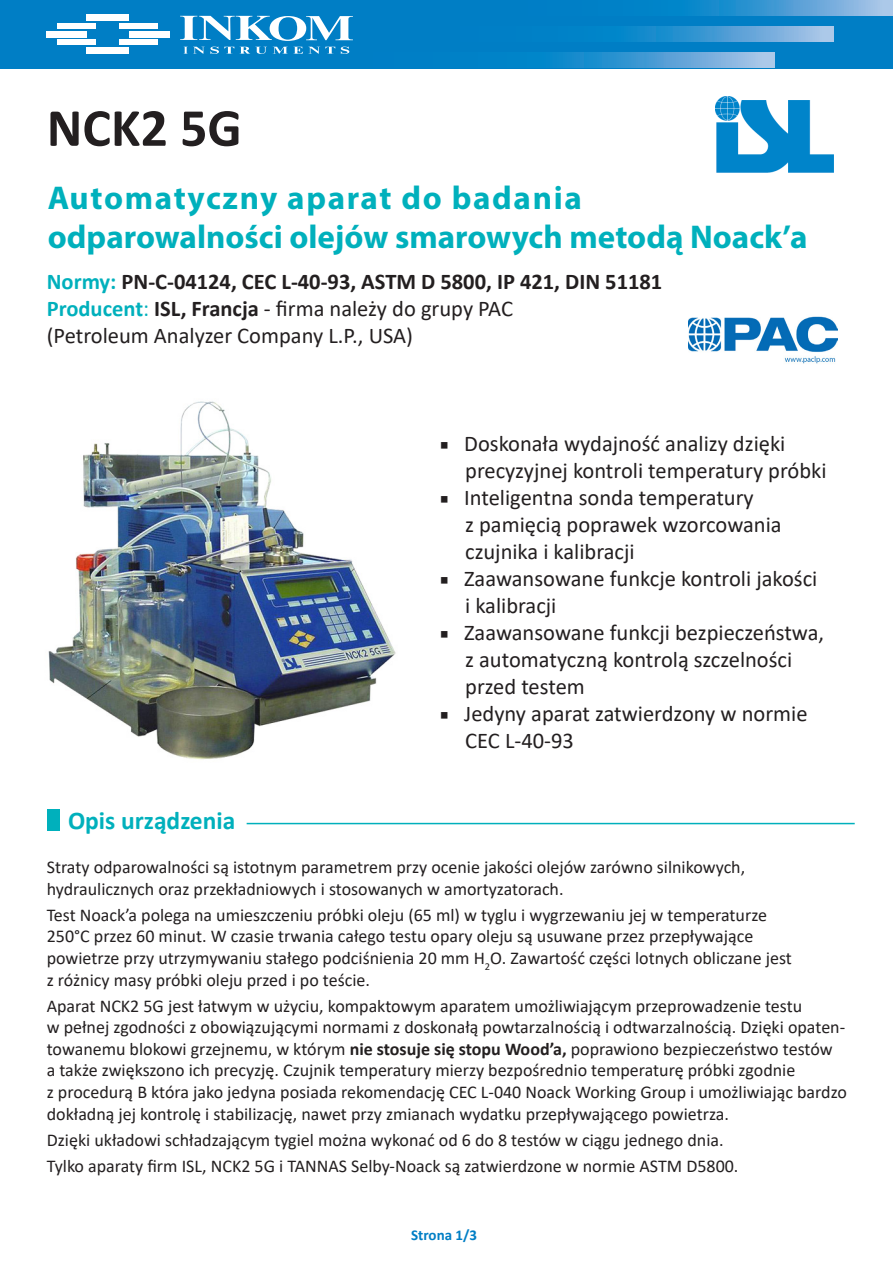
<style>
.page{position:relative;width:893px;height:1263px;background:#fff}
.page>*{position:absolute;margin:0;border:0;box-sizing:border-box;transform-origin:0 0}
.t1{font:700 54px "Calibri";color:#231f20}
.t2{font:700 33px/39.6px "Myriad Pro";color:#00b0bc}
.t3{font:700 25.5px "Calibri";color:#00b0bc}
.t4{font:22.5px/27px "Calibri";color:#231f20}
.t5{font:700 22.5px "Calibri";color:#231f20}
.t6{font:18px/21.6px "Calibri";color:#231f20}
.t7{font:700 15px "Calibri";color:#007ec5}
.s1{color:#00b0bc}
.s2{font-weight:700;color:#00b0bc}
.s3{font-weight:700}
.s4{font-family:"Minion Pro"}
</style>
<div class="page">
<hr style="left:247px;top:823px;width:608px;height:1px;background:#00b0bc">
<div style="left:0;top:0;width:893px;height:68px;background:#007ec5"></div>
<svg style="left:340px;top:52px;width:435px;height:16px"></svg>
<div style="left:87px;top:14px;width:42px;height:7px;background:#fff"></div>
<div style="left:87px;top:47px;width:42px;height:6px;background:#fff"></div>
<div style="left:129px;top:31px;width:40px;height:6px;background:#fff"></div>
<div style="left:47px;top:31px;width:40px;height:6px;background:#fff"></div>
<div style="left:119px;top:39px;width:38px;height:6px;background:#fff"></div>
<div style="left:57px;top:39px;width:39px;height:6px;background:#fff"></div>
<div style="left:119px;top:23px;width:38px;height:6px;background:#fff"></div>
<div style="left:57px;top:23px;width:39px;height:6px;background:#fff"></div>
<svg style="left:180px;top:16px;width:173px;height:25px"></svg>
<svg style="left:184px;top:47px;width:50px;height:7px"></svg>
<svg style="left:240px;top:47px;width:26px;height:7px"></svg>
<svg style="left:273px;top:47px;width:62px;height:7px"></svg>
<svg style="left:341px;top:47px;width:8px;height:7px"></svg>
<svg style="left:631px;top:26px;width:203px;height:16px"></svg>
<svg style="left:695px;top:0;width:198px;height:15px"></svg>
<img style="left:688px;top:316px;width:150px;height:48px">
<img style="left:716px;top:97px;width:117px;height:76px">
<img style="left:48px;top:401px;width:348px;height:359px">
<div style="left:47px;top:809px;width:13px;height:22px;background:#00b0bc"></div>
<p class="t1" style="left:47px;top:90px;width:197px">NCK2 5G</p>
<p class="t2" style="left:48px;top:177px;width:761px">Automatyczny aparat do badania odparowalności olejów smarowych metodą Noack’a</p>
<p class="t5" style="left:47px;top:266px;width:617px"><span class="s1">Normy:</span> PN-C-04124, CEC L-40-93, ASTM D 5800, IP 421, DIN 51181</p>
<p class="t4" style="left:47px;top:294px;width:468px"><span class="s2">Producent</span><span class="s1">:</span> <span class="s3">ISL, Francja</span> - firma należy do grupy PAC (Petroleum Analyzer Company L.P., USA)</p>
<p class="t3" style="left:68px;top:802px;width:169px">Opis urządzenia</p>
<p class="t4" style="left:465px;top:429px;width:363px;text-indent:-25px"><span class="s4">■</span> Doskonała wydajność analizy dzięki precyzyjnej kontroli temperatury próbki</p>
<p class="t4" style="left:465px;top:483px;width:318px;text-indent:-25px"><span class="s4">■</span> Inteligentna sonda temperatury<br>z pamięcią poprawek wzorcowania czujnika i kalibracji</p>
<p class="t4" style="left:465px;top:564px;width:354px;text-indent:-25px"><span class="s4">■</span> Zaawansowane funkcje kontroli jakości i kalibracji</p>
<p class="t4" style="left:465px;top:618px;width:360px;text-indent:-25px"><span class="s4">■</span> Zaawansowane funkcji bezpieczeństwa, z automatyczną kontrolą szczelności przed testem</p>
<p class="t4" style="left:465px;top:699px;width:344px;text-indent:-25px"><span class="s4">■</span> Jedyny aparat zatwierdzony w normie<br>CEC L-40-93</p>
<p class="t6" style="left:47px;top:856px;width:700px">Straty odparowalności są istotnym parametrem przy ocenie jakości olejów zarówno silnikowych, hydraulicznych oraz przekładniowych i stosowanych w amortyzatorach.</p>
<p class="t6" style="left:47px;top:903px;width:722px">Test Noack’a polega na umieszczeniu próbki oleju (65 ml) w tyglu i wygrzewaniu jej w temperaturze</p>
<p class="t6" style="left:47px;top:925px;width:708px">250°C przez 60 minut. W czasie trwania całego testu opary oleju są usuwane przez przepływające</p>
<p class="t6" style="left:47px;top:947px;width:747px">powietrze przy utrzymywaniu stałego podciśnienia 20 mm H<sub>2</sub>O. Zawartość części lotnych obliczane jest z różnicy masy próbki oleju przed i po teście.</p>
<p class="t6" style="left:47px;top:994px;width:802px">Aparat NCK2 5G jest łatwym w użyciu, kompaktowym aparatem umożliwiającym przeprowadzenie testu<br>w pełnej zgodności z obowiązującymi normami z doskonałą powtarzalnością i odtwarzalnością. Dzięki opaten&shy;towanemu blokowi grzejnemu, w którym <span class="s3">nie stosuje się stopu Wood’a,</span> poprawiono bezpieczeństwo testów<br>a także zwiększono ich precyzję. Czujnik temperatury mierzy bezpośrednio temperaturę próbki zgodnie<br>z procedurą B która jako jedyna posiada rekomendację CEC L-040 Noack Working Group i umożliwiając bardzo dokładną jej kontrolę i stabilizację, nawet przy zmianach wydatku przepływającego powietrza.</p>
<p class="t6" style="left:47px;top:1128px;width:678px">Dzięki układowi schładzającym tygiel można wykonać od 6 do 8 testów w ciągu jednego dnia.</p>
<p class="t6" style="left:47px;top:1154px;width:693px">Tylko aparaty firm ISL, NCK2 5G i TANNAS Selby-Noack są zatwierdzone w normie ASTM D5800.</p>
<p class="t7" style="left:411px;top:1224px;width:68px">Strona 1/3</p>
</div>
